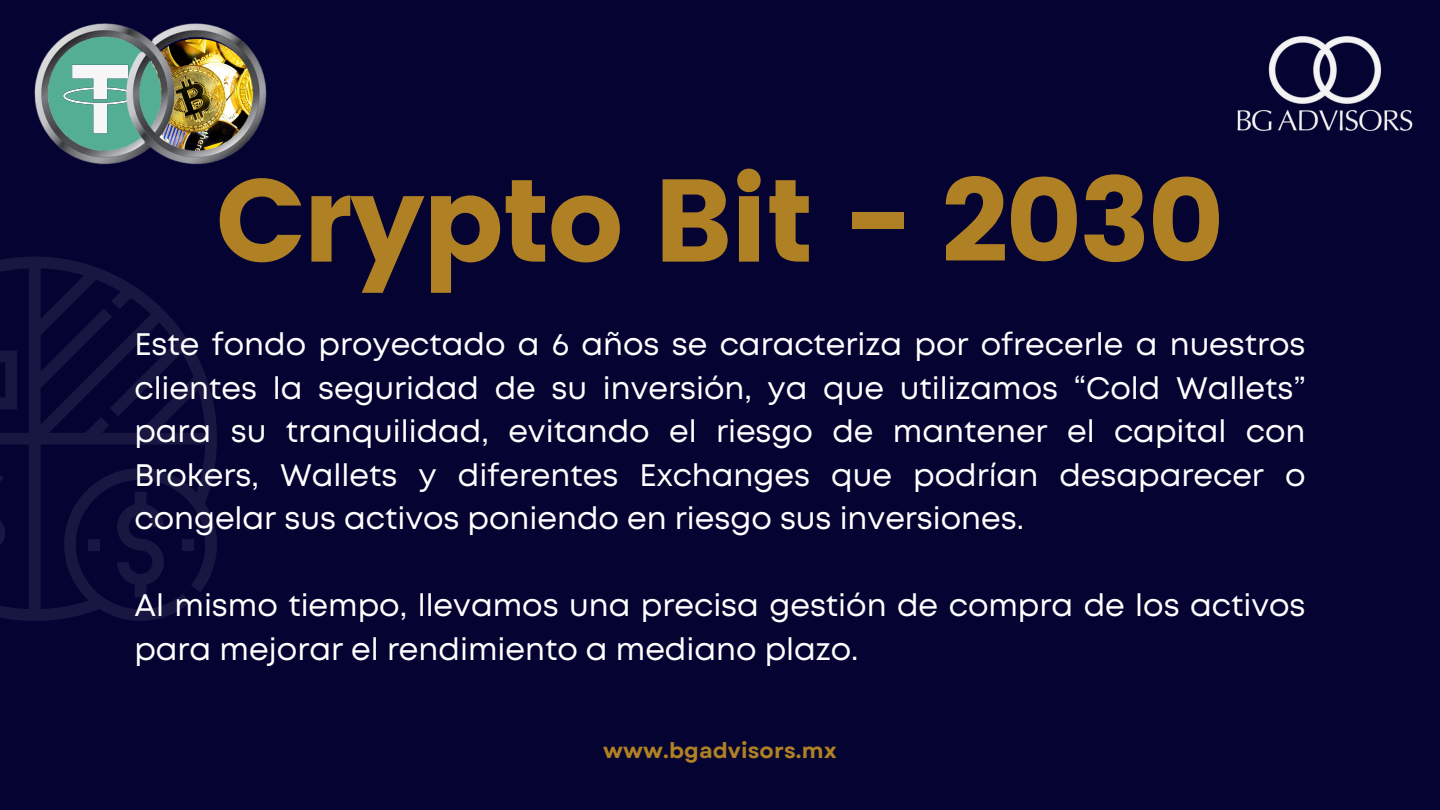
<style>
.page{position:relative;width:1440px;height:810px;background:#040332}
.page>*{position:absolute;margin:0;border:0;box-sizing:border-box;transform-origin:0 0}
.t1{font:117.3px "Poppins";letter-spacing:-.025em;color:#b08024}
.t2{font:31.1px/43.5px "Mont";color:#fff;text-align:justify}
.t3{font:700 21.5px "Garet";letter-spacing:.005em;color:#b08024}
</style>
<div class="page">
<img style="left:34px;top:23px;width:233px;height:142px">
<img style="left:1237px;top:36px;width:176px;height:95px">
<svg style="left:0;top:257px;width:217px;height:364px"></svg>
<svg style="left:0;top:470px;width:5px;height:80px"></svg>
<svg style="left:117px;top:492px;width:47px;height:105px"></svg>
<div style="left:182px;top:539px;width:11px;height:11px;background:#181741"></div>
<div style="left:88px;top:539px;width:11px;height:11px;background:#181741"></div>
<p class="t1" style="left:216px;top:153px;width:1010px">Crypto Bit - 2030</p>
<p class="t2" style="left:134px;top:325px;width:1173px">Este fondo proyectado a 6 años se caracteriza por ofrecerle a nuestros clientes la seguridad de su inversión, ya que utilizamos “Cold Wallets” para su tranquilidad, evitando el riesgo de mantener el capital con Brokers, Wallets y diferentes Exchanges que podrían desaparecer o congelar sus activos poniendo en riesgo sus inversiones.</p>
<h2 class="t2" style="left:134px;top:586px;width:1173px">Al mismo tiempo, llevamos una precisa gestión de compra de los activos para mejorar el rendimiento a mediano plazo.</h2>
<h1 class="t3" style="left:603px;top:735px;width:235px">www.bgadvisors.mx</h1>
</div>
